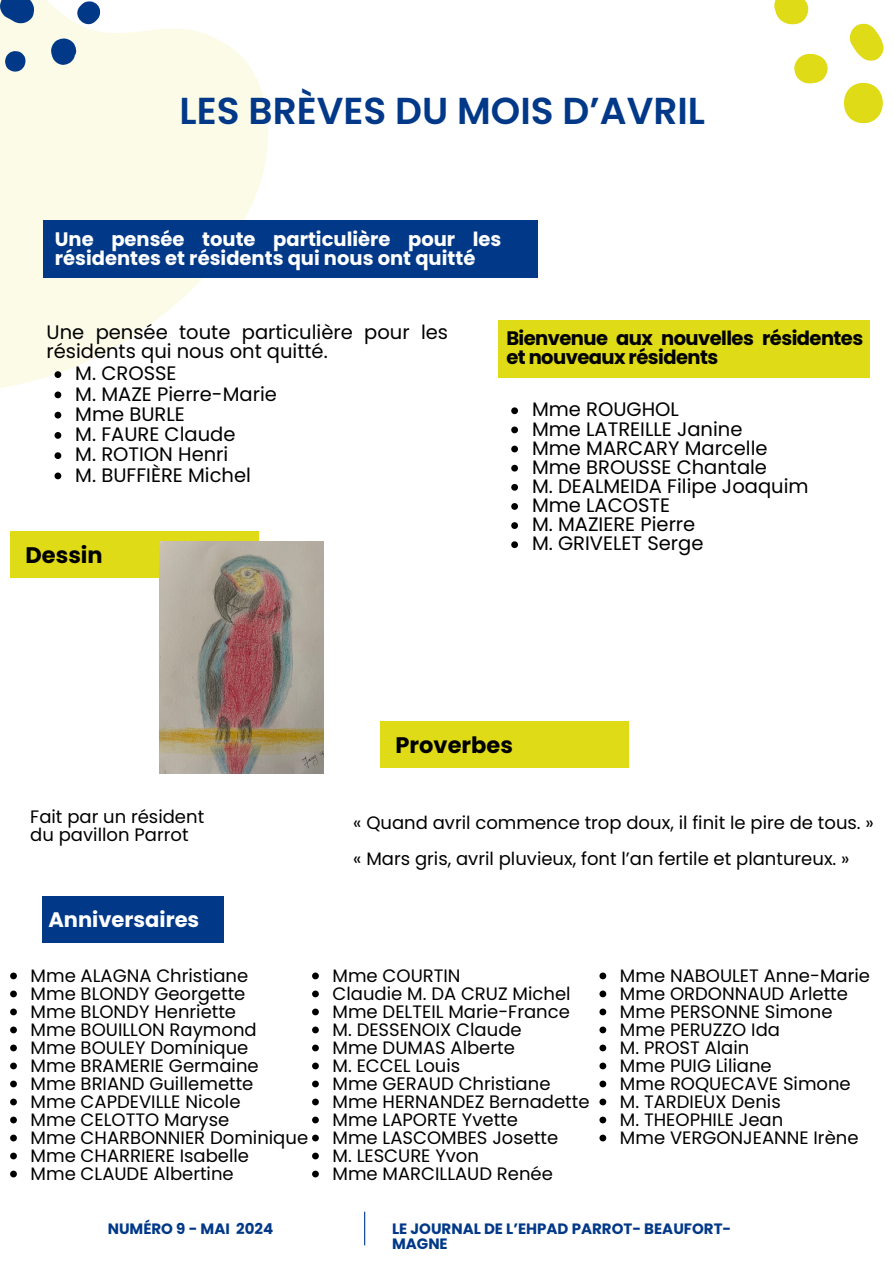
<style>
.page{position:relative;width:894px;height:1264px;background:#fff}
.page>*{position:absolute;margin:0;border:0;box-sizing:border-box;transform-origin:0 0}
.t1{font:600 37.5px "Poppins";color:#013888}
.t2{font:700 22.5px "Poppins";color:#000}
.t3{font:700 21px "Poppins";color:#fff}
.t4{font:19.5px/19.2px "Poppins";color:#000}
.t5{font:700 19.5px/19.2px "Poppins";color:#fff}
.t6{font:700 19.5px/19.2px "Poppins";letter-spacing:-.03em;color:#000}
.t7{font:18px/18px "Poppins";color:#000}
.t8{font:700 15px/14.7px "Poppins";color:#013888}
</style>
<div class="page">
<svg style="left:0;top:28px;width:268px;height:450px;fill:#fbfbe8"></svg>
<svg style="left:0;top:0;width:118px;height:101px;background:#d3dcdb"></svg>
<svg style="left:774px;top:0;width:110px;height:123px"></svg>
<div style="left:498px;top:320px;width:371px;height:58px;background:#dfdb17"></div>
<div style="left:10px;top:530px;width:248px;height:47px;background:#dfdb17"></div>
<div style="left:42px;top:896px;width:182px;height:46px;background:#013888"></div>
<div style="left:43px;top:220px;width:494px;height:58px;background:#013888"></div>
<img style="left:159px;top:542px;width:164px;height:231px">
<svg style="left:10px;top:972px;width:7px;height:7px"></svg>
<svg style="left:10px;top:990px;width:7px;height:7px"></svg>
<svg style="left:10px;top:1008px;width:7px;height:7px"></svg>
<svg style="left:10px;top:1026px;width:7px;height:7px"></svg>
<svg style="left:10px;top:1044px;width:7px;height:7px"></svg>
<svg style="left:10px;top:1062px;width:7px;height:7px"></svg>
<svg style="left:10px;top:1080px;width:7px;height:7px"></svg>
<svg style="left:10px;top:1098px;width:7px;height:7px"></svg>
<svg style="left:10px;top:1116px;width:7px;height:7px"></svg>
<svg style="left:10px;top:1134px;width:7px;height:7px"></svg>
<svg style="left:10px;top:1152px;width:7px;height:7px"></svg>
<svg style="left:10px;top:1170px;width:7px;height:7px"></svg>
<svg style="left:55px;top:371px;width:6px;height:7px"></svg>
<svg style="left:55px;top:391px;width:6px;height:7px"></svg>
<svg style="left:55px;top:412px;width:6px;height:6px"></svg>
<svg style="left:55px;top:432px;width:6px;height:7px"></svg>
<svg style="left:55px;top:452px;width:6px;height:7px"></svg>
<svg style="left:55px;top:472px;width:6px;height:7px"></svg>
<svg style="left:312px;top:972px;width:7px;height:7px"></svg>
<svg style="left:312px;top:990px;width:7px;height:7px"></svg>
<svg style="left:312px;top:1008px;width:7px;height:7px"></svg>
<svg style="left:312px;top:1026px;width:7px;height:7px"></svg>
<svg style="left:312px;top:1044px;width:7px;height:7px"></svg>
<svg style="left:312px;top:1062px;width:7px;height:7px"></svg>
<svg style="left:312px;top:1080px;width:7px;height:7px"></svg>
<svg style="left:312px;top:1098px;width:7px;height:7px"></svg>
<svg style="left:312px;top:1116px;width:7px;height:7px"></svg>
<svg style="left:312px;top:1134px;width:7px;height:7px"></svg>
<svg style="left:312px;top:1152px;width:7px;height:7px"></svg>
<svg style="left:312px;top:1170px;width:7px;height:7px"></svg>
<svg style="left:511px;top:407px;width:7px;height:7px"></svg>
<svg style="left:511px;top:426px;width:7px;height:7px"></svg>
<svg style="left:511px;top:445px;width:7px;height:7px"></svg>
<svg style="left:511px;top:465px;width:7px;height:6px"></svg>
<svg style="left:511px;top:484px;width:7px;height:6px"></svg>
<svg style="left:511px;top:503px;width:7px;height:7px"></svg>
<svg style="left:511px;top:522px;width:7px;height:7px"></svg>
<svg style="left:511px;top:541px;width:7px;height:7px"></svg>
<svg style="left:599px;top:972px;width:7px;height:7px"></svg>
<svg style="left:599px;top:990px;width:7px;height:7px"></svg>
<svg style="left:599px;top:1008px;width:7px;height:7px"></svg>
<svg style="left:599px;top:1026px;width:7px;height:7px"></svg>
<svg style="left:599px;top:1044px;width:7px;height:7px"></svg>
<svg style="left:599px;top:1062px;width:7px;height:7px"></svg>
<svg style="left:599px;top:1080px;width:7px;height:7px"></svg>
<svg style="left:599px;top:1098px;width:7px;height:7px"></svg>
<svg style="left:599px;top:1116px;width:7px;height:7px"></svg>
<svg style="left:599px;top:1134px;width:7px;height:7px"></svg>
<div style="left:380px;top:720px;width:248px;height:47px;background:#dfdb17"></div>
<hr style="left:364px;top:1211px;width:1px;height:34px;background:#013888">
<p class="t1" style="left:179px;top:85px;width:526px">LES BRÈVES DU MOIS D’AVRIL</p>
<p class="t5" style="left:55px;top:229px;width:448px">Une pensée toute particulière pour les résidentes et résidents qui nous ont quitté</p>
<p class="t4" style="left:46px;top:322px;width:403px">Une pensée toute particulière pour les résidents qui nous ont quitté.</p>
<h2 class="t4" style="left:75px;top:364px;width:103px">M. CROSSE</h2>
<p class="t4" style="left:75px;top:384px;width:203px">M. MAZE Pierre-Marie</p>
<h2 class="t4" style="left:75px;top:404px;width:111px">Mme BURLE</h2>
<h4 class="t4" style="left:75px;top:424px;width:162px">M. FAURE Claude</h4>
<h4 class="t4" style="left:75px;top:445px;width:154px">M. ROTION Henri</h4>
<h4 class="t4" style="left:75px;top:465px;width:177px">M. BUFFIÈRE Michel</h4>
<p class="t2" style="left:26px;top:539px;width:79px">Dessin</p>
<p class="t6" style="left:506px;top:329px;width:358px">Bienvenue aux nouvelles résidentes et nouveaux résidents</p>
<p class="t4" style="left:532px;top:400px;width:148px">Mme ROUGHOL</p>
<p class="t4" style="left:532px;top:419px;width:212px">Mme LATREILLE Janine</p>
<p class="t4" style="left:532px;top:438px;width:237px">Mme MARCARY Marcelle</p>
<p class="t4" style="left:532px;top:457px;width:236px">Mme BROUSSE Chantale</p>
<p class="t4" style="left:532px;top:476px;width:278px">M. DEALMEIDA Filipe Joaquim</p>
<p class="t4" style="left:532px;top:495px;width:140px">Mme LACOSTE</p>
<p class="t4" style="left:532px;top:515px;width:165px">M. MAZIERE Pierre</p>
<p class="t4" style="left:532px;top:534px;width:173px">M. GRIVELET Serge</p>
<p class="t7" style="left:30px;top:807px;width:175px">Fait par un résident du pavillon Parrot</p>
<p class="t3" style="left:48px;top:904px;width:152px">Anniversaires</p>
<h1 class="t7" style="left:31px;top:966px;width:219px">Mme ALAGNA Christiane</h1>
<h3 class="t7" style="left:31px;top:984px;width:216px">Mme BLONDY Georgette</h3>
<h3 class="t7" style="left:31px;top:1002px;width:207px">Mme BLONDY Henriette</h3>
<h4 class="t7" style="left:31px;top:1020px;width:227px">Mme BOUILLON Raymond</h4>
<p class="t7" style="left:31px;top:1038px;width:219px">Mme BOULEY Dominique</p>
<p class="t7" style="left:31px;top:1056px;width:229px">Mme BRAMERIE Germaine</p>
<p class="t7" style="left:31px;top:1074px;width:224px">Mme BRIAND Guillemette</p>
<p class="t7" style="left:31px;top:1092px;width:211px">Mme CAPDEVILLE Nicole</p>
<p class="t7" style="left:31px;top:1110px;width:200px">Mme CELOTTO Maryse</p>
<p class="t7" style="left:31px;top:1128px;width:279px">Mme CHARBONNIER Dominique</p>
<p class="t7" style="left:31px;top:1146px;width:220px">Mme CHARRIERE Isabelle</p>
<p class="t7" style="left:31px;top:1164px;width:204px">Mme CLAUDE Albertine</p>
<p class="t2" style="left:395px;top:729px;width:119px">Proverbes</p>
<p class="t7" style="left:353px;top:814px;width:522px">« Quand avril commence trop doux, il finit le pire de tous. »</p>
<p class="t7" style="left:353px;top:850px;width:497px">« Mars gris, avril pluvieux, font l’an fertile et plantureux. »</p>
<h2 class="t7" style="left:332px;top:966px;width:129px">Mme COURTIN</h2>
<p class="t7" style="left:332px;top:984px;width:239px">Claudie M. DA CRUZ Michel</p>
<p class="t7" style="left:332px;top:1002px;width:239px">Mme DELTEIL Marie-France</p>
<p class="t7" style="left:332px;top:1020px;width:190px">M. DESSENOIX Claude</p>
<p class="t7" style="left:332px;top:1038px;width:184px">Mme DUMAS Alberte</p>
<p class="t7" style="left:332px;top:1056px;width:129px">M. ECCEL Louis</p>
<p class="t7" style="left:332px;top:1074px;width:219px">Mme GERAUD Christiane</p>
<p class="t7" style="left:332px;top:1092px;width:258px">Mme HERNANDEZ Bernadette</p>
<p class="t7" style="left:332px;top:1110px;width:187px">Mme LAPORTE Yvette</p>
<p class="t7" style="left:332px;top:1128px;width:227px">Mme LASCOMBES Josette</p>
<p class="t7" style="left:332px;top:1146px;width:148px">M. LESCURE Yvon</p>
<p class="t7" style="left:332px;top:1164px;width:222px">Mme MARCILLAUD Renée</p>
<p class="t7" style="left:619px;top:966px;width:251px">Mme NABOULET Anne-Marie</p>
<p class="t7" style="left:619px;top:984px;width:229px">Mme ORDONNAUD Arlette</p>
<p class="t7" style="left:619px;top:1002px;width:214px">Mme PERSONNE Simone</p>
<p class="t7" style="left:619px;top:1020px;width:161px">Mme PERUZZO Ida</p>
<p class="t7" style="left:619px;top:1038px;width:131px">M. PROST Alain</p>
<p class="t7" style="left:619px;top:1056px;width:153px">Mme PUIG Liliane</p>
<p class="t7" style="left:619px;top:1074px;width:232px">Mme ROQUECAVE Simone</p>
<p class="t7" style="left:619px;top:1092px;width:162px">M. TARDIEUX Denis</p>
<p class="t7" style="left:619px;top:1110px;width:165px">M. THEOPHILE Jean</p>
<p class="t7" style="left:619px;top:1128px;width:240px">Mme VERGONJEANNE Irène</p>
<p class="t8" style="left:108px;top:1221px;width:167px">NUMÉRO 9 - MAI 2024</p>
<p class="t8" style="left:392px;top:1221px;width:340px">LE JOURNAL DE L’EHPAD PARROT- BEAUFORT-<br>MAGNE</p>
</div>
